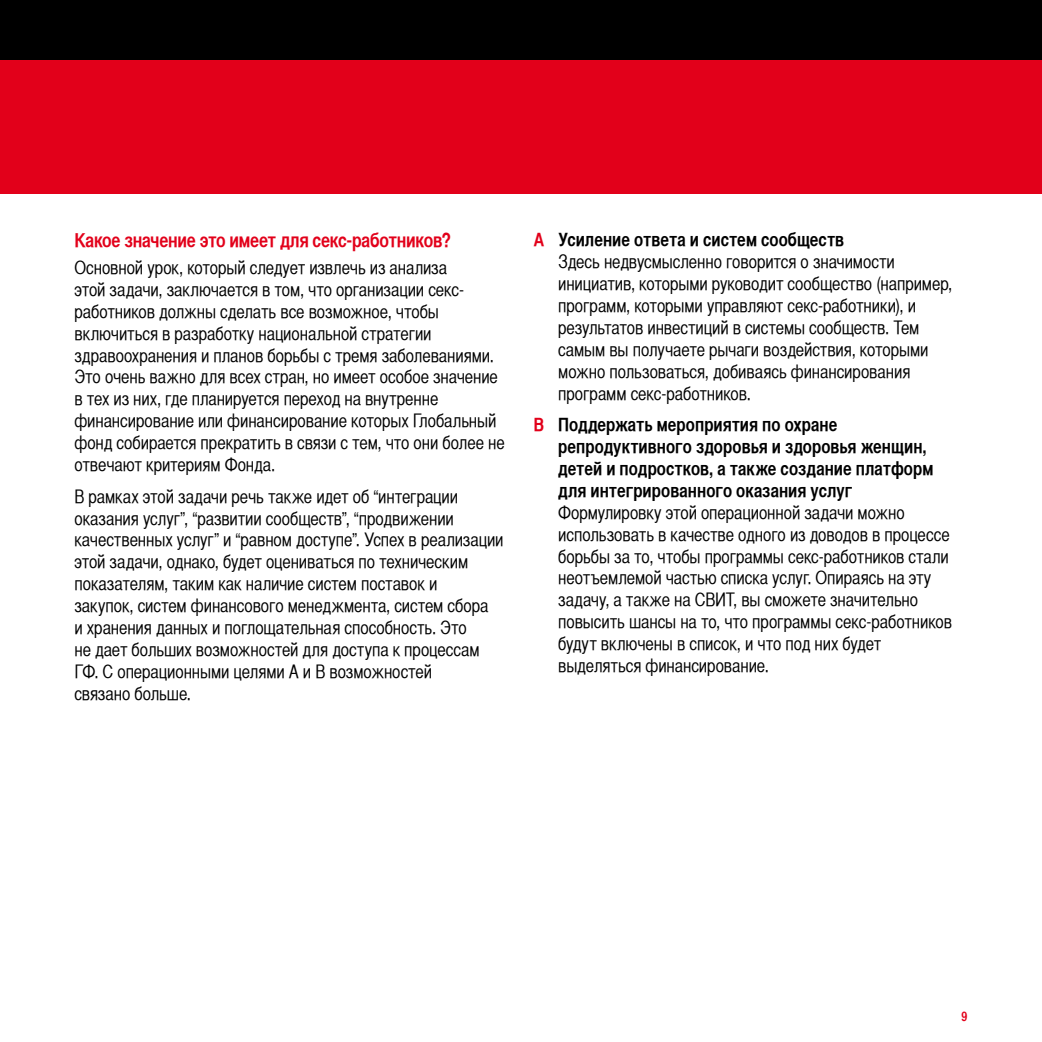
<style>
.page{position:relative;width:1042px;height:1042px;background:#fff}
.page>*{position:absolute;margin:0;border:0;box-sizing:border-box;transform-origin:0 0}
.t1{font:700 19.25px "Helvetica CY";letter-spacing:-.015em;color:#e2001a}
.t2{font:18.38px/21.9px "Helvetica CY";letter-spacing:-.005em;color:#000}
.t3{font:700 18.38px/21.9px "Helvetica CY";color:#000}
.t4{font:700 13.12px "Helvetica CY";color:#e2001a}
.s1{font-weight:700;color:#e2001a}
.s2{font-weight:700}
.s3{color:#e2001a}
</style>
<div class="page">
<div style="left:0;top:0;width:1042px;height:121px;background:#000"></div>
<div style="left:0;top:60px;width:1042px;height:133px;background:#e2001a"></div>
<p class="t1" style="left:74px;top:229px;width:378px">Какое значение это имеет для секс-работников?</p>
<p class="t2" style="left:74px;top:257px;width:432px">Основной урок, который следует извлечь из анализа<br>этой задачи, заключается в том, что организации секс&shy;работников должны сделать все возможное, чтобы включиться в разработку национальной стратегии здравоохранения и планов борьбы с тремя заболеваниями.<br>Это очень важно для всех стран, но имеет особое значение в тех из них, где планируется переход на внутренне финансирование или финансирование которых Глобальный фонд собирается прекратить в связи с тем, что они более не отвечают критериям Фонда.</p>
<p class="t2" style="left:74px;top:485px;width:431px">В рамках этой задачи речь также идет об “интеграции оказания услуг”, “развитии сообществ”, “продвижении качественных услуг” и “равном доступе”. Успех в реализации этой задачи, однако, будет оцениваться по техническим показателям, таким как наличие систем поставок и<br>закупок, систем финансового менеджмента, систем сбора<br>и хранения данных и поглощательная способность. Это<br>не дает больших возможностей для доступа к процессам ГФ. С операционными целями А и B возможностей<br>связано больше.</p>
<p class="t2" style="left:558px;top:229px;width:396px;text-indent:-25px"><span class="s1">A</span> <span class="s2">Усиление ответа и систем сообществ<br></span>Здесь недвусмысленно говорится о значимости инициатив, которыми руководит сообщество (например, программ, которыми управляют секс-работники), и результатов инвестиций в системы сообществ. Тем самым вы получаете рычаги воздействия, которыми можно пользоваться, добиваясь финансирования программ секс-работников.</p>
<p class="t3" style="left:558px;top:413px;width:377px;text-indent:-25px"><span class="s3">B</span> Поддержать мероприятия по охране репродуктивного здоровья и здоровья женщин, детей и подростков, а также создание платформ для интегрированного оказания услуг</p>
<p class="t2" style="left:558px;top:501px;width:395px">Формулировку этой операционной задачи можно использовать в качестве одного из доводов в процессе борьбы за то, чтобы программы секс-работников стали неотъемлемой частью списка услуг. Опираясь на эту задачу, а также на СВИТ, вы сможете значительно повысить шансы на то, что программы секс-работников будут включены в список, и что под них будет выделяться финансирование.</p>
<p class="t4" style="left:961px;top:1008px;width:7px">9</p>
</div>
